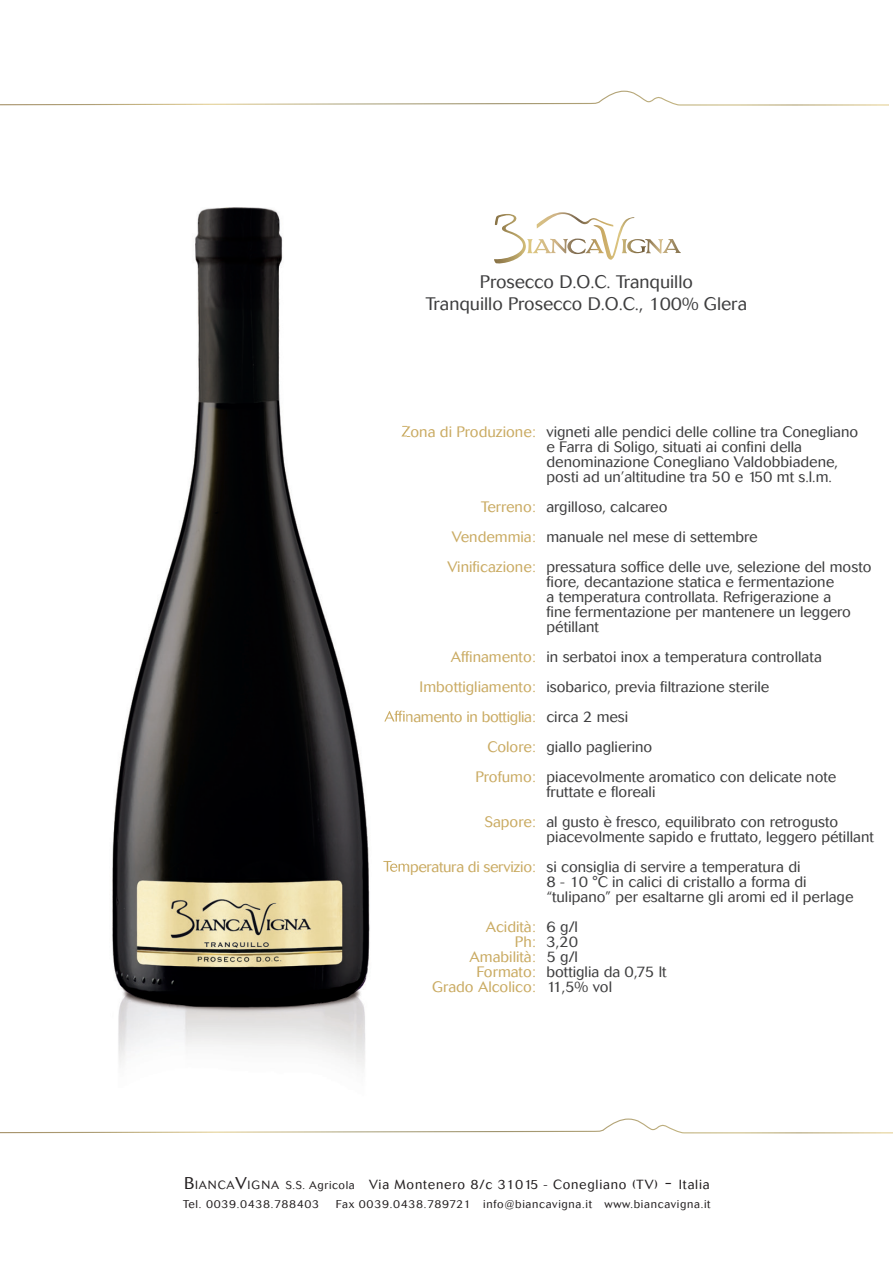
<style>
.page{position:relative;width:893px;height:1263px;background:#fff}
.page>*{position:absolute;margin:0;border:0;box-sizing:border-box;transform-origin:0 0}
.t1{font:300 18px/21.6px "Cosmos";color:#3e3e3f;text-align:center}
.t2{font:300 15px/15px "Cosmos";color:#3e3e3f}
.t3{font:300 15px/30px "Cosmos";color:#caab63;text-align:right}
.t4{font:300 15px "Cosmos";letter-spacing:-.02em;color:#caab63}
.t5{font:300 13.2px "Cosmos";letter-spacing:.06em;color:#231f20}
.t6{font:300 11.25px "Cosmos";letter-spacing:.06em;color:#231f20}
.s1{font-size:16.8px}
.s2{font-size:11.85px}
.s3{font-size:11.25px}
.s4{font-size:20.7px}
</style>
<div class="page">
<svg style="left:0;top:1118px;width:893px;height:16px"></svg>
<svg style="left:494px;top:212px;width:140px;height:52px"></svg>
<svg style="left:0;top:90px;width:889px;height:16px"></svg>
<img style="left:97px;top:207px;width:309px;height:920px">
<svg style="left:401px;top:426px;width:5px;height:11px"></svg>
<img style="left:384px;top:711px;width:22px;height:14px">
<img style="left:383px;top:861px;width:23px;height:13px">
<p class="t1" style="left:426px;top:272px;width:323px">Prosecco D.O.C. Tranquillo<br>Tranquillo Prosecco D.O.C., 100% Glera</p>
<p class="t3" style="left:401px;top:416px;width:136px">Zona di Produzione:</p>
<p class="t3" style="left:447px;top:491px;width:90px">Terreno:<br>Vendemmia:<br>Vinificazione:</p>
<p class="t3" style="left:384px;top:641px;width:153px">Affinamento:<br>Imbottigliamento:<br>Affinamento in bottiglia:<br>Colore:<br>Profumo:</p>
<p class="t3" style="left:485px;top:806px;width:53px">Sapore:</p>
<p class="t4" style="left:383px;top:858px;width:154px">Temperatura di servizio:</p>
<p class="t3" style="left:432px;top:919px;width:105px;line-height:15px">Acidità:<br>Ph:<br>Amabilità:<br>Formato:<br>Grado Alcolico:</p>
<p class="t2" style="left:546px;top:424px;width:313px">vigneti alle pendici delle colline tra Conegliano e Farra di Soligo, situati ai confini della denominazione Conegliano Valdobbiadene, posti ad un’altitudine tra 50 e 150 mt s.l.m.</p>
<p class="t2" style="left:546px;top:491px;width:326px;line-height:30px">argilloso, calcareo<br>manuale nel mese di settembre<br>pressatura soffice delle uve, selezione del mosto</p>
<p class="t2" style="left:546px;top:574px;width:306px">fiore, decantazione statica e fermentazione<br>a temperatura controllata. Refrigerazione a fine fermentazione per mantenere un leggero pétillant</p>
<p class="t2" style="left:546px;top:641px;width:291px;line-height:30px">in serbatoi inox a temperatura controllata isobarico, previa filtrazione sterile<br>circa 2 mesi<br>giallo paglierino<br>piacevolmente aromatico con delicate note</p>
<p class="t2" style="left:546px;top:776px;width:293px;line-height:30px">fruttate e floreali<br>al gusto è fresco, equilibrato con retrogusto</p>
<p class="t2" style="left:546px;top:821px;width:329px;line-height:30px">piacevolmente sapido e fruttato, leggero pétillant si consiglia di servire a temperatura di</p>
<p class="t2" style="left:546px;top:874px;width:308px">8 - 10 °C in calici di cristallo a forma di “tulipano” per esaltarne gli aromi ed il perlage</p>
<p class="t2" style="left:546px;top:919px;width:122px">6 g/l<br>3,20<br>5 g/l<br>bottiglia da 0,75 lt<br>11,5% vol</p>
<p class="t5" style="left:184px;top:1176px;width:527px"><span class="s1">B</span><span class="s2">IANCA</span><span class="s1">V</span><span class="s2">IGNA</span> <span class="s3">S.S. A</span><span class="s3">gricola</span> Via Montenero 8/c 31015 - Conegliano (TV) <span class="s4">-</span> Italia</p>
<p class="t6" style="left:183px;top:1197px;width:138px">Tel. 0039.0438.788403</p>
<p class="t6" style="left:336px;top:1197px;width:376px">Fax 0039.0438.789721 info@biancavigna.it www.biancavigna.it</p>
</div>
